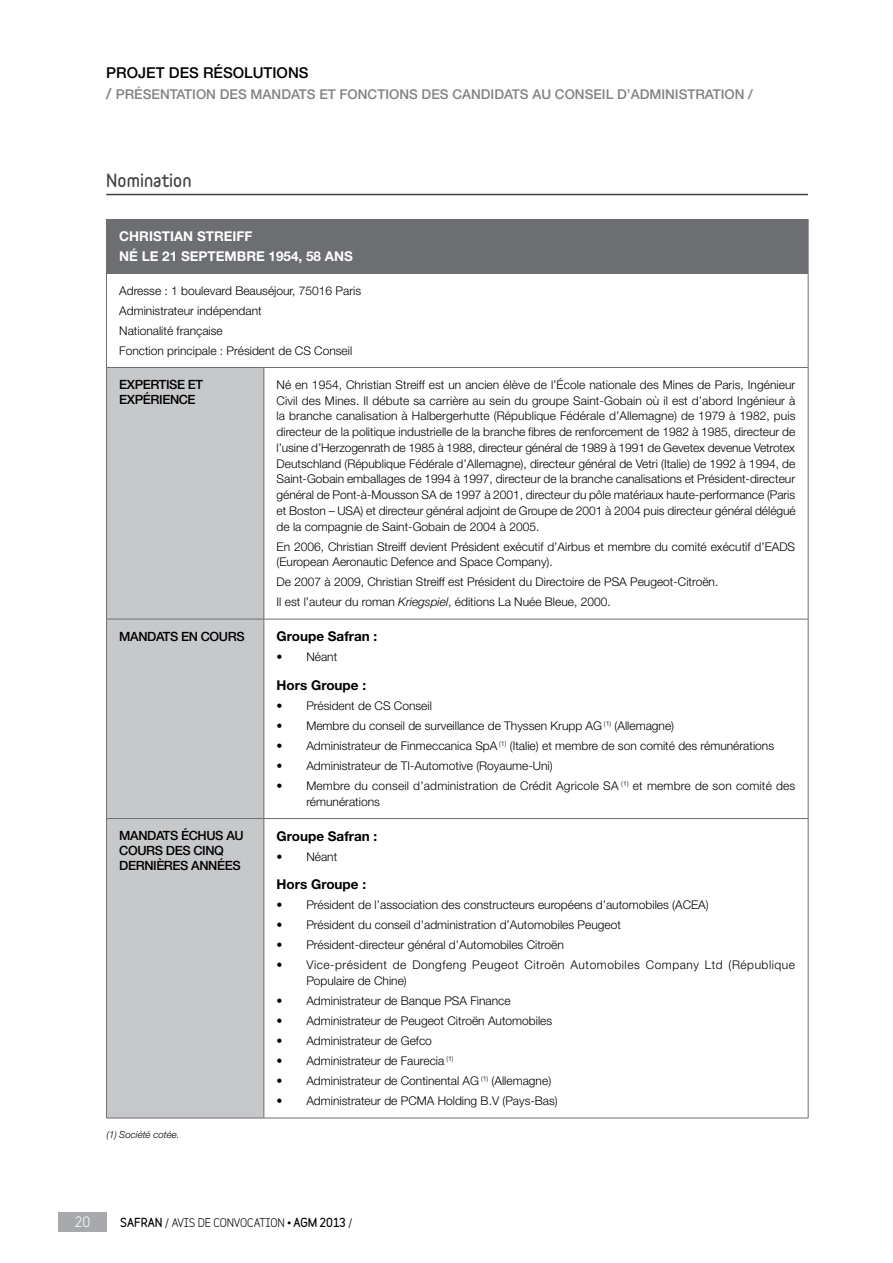
<style>
.page{position:relative;width:893px;height:1263px;background:#fff}
.page>*{position:absolute;margin:0;border:0;box-sizing:border-box;transform-origin:0 0}
.t1{font:900 16.5px "Variable";color:#414042}
.t2{font:500 15px "Helvetica Neue LT Std";color:#000}
.t3{font:500 13.5px "Helvetica Neue LT Std";color:#808285}
.t4{font:700 13.5px "Helvetica Neue LT Std";color:#000}
.t5{font:700 13.5px/19.2px "Helvetica Neue LT Std";color:#fff}
.t6{font:700 13.5px "Variable";color:#fff}
.t7{font:500 12.75px "Helvetica Neue LT Std";letter-spacing:-.03em;color:#000}
.t8{font:300 12px/15.8px "Helvetica Neue LT Std";color:#000}
.t9{font:300 12px/15.8px "Helvetica Neue LT Std";letter-spacing:.04em;color:#000}
.t10{font:700 11.25px "Variable";letter-spacing:-.02em;color:#000}
.t11{font:900 11.25px "Variable";color:#000}
.t12{font:italic 300 9.75px "Helvetica Neue LT Std";color:#000}
.s1{font-size:15px}
.s2{font-style:italic}
.s3{font-weight:900}
.s4{font-weight:700}
</style>
<div class="page">
<div style="left:58px;top:1212px;width:49px;height:19px;background:#a7a9ac"></div>
<hr style="left:106px;top:194px;width:702px;height:1px;background:#414042">
<div style="left:107px;top:219px;width:701px;height:54px;background:#6d6e71"></div>
<div style="left:107px;top:367px;width:157px;height:252px;background:#c7c8ca"></div>
<div style="left:107px;top:620px;width:157px;height:498px;background:#c7c8ca"></div>
<hr style="left:106px;top:219px;width:1px;height:54px;background:#6d6e71">
<hr style="left:808px;top:219px;width:1px;height:54px;background:#6d6e71">
<hr style="left:106px;top:273px;width:1px;height:94px;background:#6d6e71">
<hr style="left:808px;top:273px;width:1px;height:94px;background:#6d6e71">
<hr style="left:106px;top:367px;width:1px;height:252px;background:#6d6e71">
<hr style="left:264px;top:368px;width:1px;height:251px;background:#6d6e71">
<hr style="left:808px;top:367px;width:1px;height:252px;background:#6d6e71">
<hr style="left:106px;top:619px;width:158px;height:1px;background:#6d6e71">
<hr style="left:106px;top:619px;width:1px;height:199px;background:#6d6e71">
<hr style="left:264px;top:619px;width:544px;height:1px;background:#6d6e71">
<hr style="left:264px;top:619px;width:1px;height:199px;background:#6d6e71">
<hr style="left:808px;top:619px;width:1px;height:199px;background:#6d6e71">
<hr style="left:106px;top:818px;width:158px;height:1px;background:#6d6e71">
<hr style="left:106px;top:819px;width:1px;height:299px;background:#6d6e71">
<hr style="left:264px;top:818px;width:544px;height:1px;background:#6d6e71">
<hr style="left:264px;top:819px;width:1px;height:299px;background:#6d6e71">
<hr style="left:808px;top:819px;width:1px;height:299px;background:#6d6e71">
<hr style="left:107px;top:273px;width:157px;height:1px;background:#6d6e71">
<hr style="left:264px;top:273px;width:544px;height:1px;background:#6d6e71">
<hr style="left:107px;top:367px;width:157px;height:1px;background:#6d6e71">
<hr style="left:264px;top:367px;width:544px;height:1px;background:#6d6e71">
<hr style="left:106px;top:1118px;width:158px;height:1px;background:#6d6e71">
<hr style="left:264px;top:1118px;width:544px;height:1px;background:#6d6e71">
<p class="t2" style="left:106px;top:63px;width:204px">PROJET DES RÉSOLUTIONS</p>
<p class="t3" style="left:106px;top:86px;width:648px"><span class="s1">/</span> PRÉSENTATION DES MANDATS ET FONCTIONS DES CANDIDATS AU CONSEIL D’ADMINISTRATION /</p>
<h1 class="t1" style="left:106px;top:168px;width:87px">Nomination</h1>
<p class="t5" style="left:119px;top:227px;width:235px">CHRISTIAN STREIFF<br>NÉ LE 21 SEPTEMBRE 1954, 58 ANS</p>
<p class="t8" style="left:119px;top:280px;width:243px;line-height:20px">Adresse : 1 boulevard Beauséjour, 75016 Paris Administrateur indépendant<br>Nationalité française<br>Fonction principale : Président de CS Conseil</p>
<p class="t7" style="left:119px;top:377px;width:16px">EXPERTISE</p>
<p class="t7" style="left:188px;top:377px;width:9px">ET</p>
<p class="t7" style="left:119px;top:392px;width:9px">EXPÉRIENCE</p>
<p class="t8" style="left:277px;top:376px;width:521px;text-align:justify">Né en 1954, Christian Streiff est un ancien élève de l’école nationale des Mines de Paris, Ingénieur Civil des Mines. Il débute sa carrière au sein du groupe Saint-Gobain où il est d’abord Ingénieur à la branche canalisation à Halbergerhutte (République Fédérale d’Allemagne) de 1979 à 1982, puis directeur de la politique industrielle de la branche fibres de renforcement de 1982 à 1985, directeur de l’usine d’Herzogenrath de 1985 à 1988, directeur général de 1989 à 1991 de Gevetex devenue Vetrotex Deutschland (République Fédérale d’Allemagne), directeur général de Vetri (Italie) de 1992 à 1994, de Saint-Gobain emballages de 1994 à 1997, directeur de la branche canalisations et Président-directeur général de Pont-à-Mousson SA de 1997 à 2001, directeur du pôle matériaux haute-performance (Paris et Boston – USA) et directeur général adjoint de Groupe de 2001 à 2004 puis directeur général délégué de la compagnie de Saint-Gobain de 2004 à 2005.</p>
<p class="t8" style="left:277px;top:538px;width:520px">En 2006, Christian Streiff devient Président exécutif d’Airbus et membre du comité exécutif d’EADS (European Aeronautic Defence and Space Company).</p>
<p class="t8" style="left:277px;top:572px;width:443px;line-height:20px">De 2007 à 2009, Christian Streiff est Président du Directoire de PSA Peugeot-Citroën.<br>Il est l’auteur du roman <span class="s2">Kriegspiel</span>, éditions La Nuée Bleue, 2000.</p>
<p class="t7" style="left:119px;top:629px;width:20px">MANDATS</p>
<p class="t7" style="left:181px;top:629px;width:30px">EN COURS</p>
<p class="t4" style="left:277px;top:628px;width:102px">Groupe Safran :</p>
<p class="t8" style="left:277px;top:649px;width:62px">• Néant</p>
<p class="t4" style="left:277px;top:677px;width:91px">Hors Groupe :</p>
<p class="t8" style="left:277px;top:698px;width:157px">• Président de CS Conseil</p>
<p class="t8" style="left:277px;top:718px;width:399px">• Membre du conseil de surveillance de Thyssen Krupp AG <sup>(1)</sup> (Allemagne)</p>
<p class="t8" style="left:277px;top:738px;width:499px">• Administrateur de Finmeccanica SpA <sup>(1)</sup> (Italie) et membre de son comité des rémunérations</p>
<p class="t8" style="left:277px;top:758px;width:278px">• Administrateur de TI-Automotive (Royaume-Uni)</p>
<p class="t8" style="left:306px;top:778px;width:490px;text-indent:-30px">• Membre du conseil d’administration de Crédit Agricole SA <sup>(1)</sup> et membre de son comité des rémunérations</p>
<p class="t7" style="left:119px;top:828px;width:20px">MANDATS</p>
<p class="t7" style="left:181px;top:828px;width:10px">ÉCHUS</p>
<p class="t7" style="left:226px;top:828px;width:10px">AU</p>
<p class="t7" style="left:119px;top:843px;width:10px">COURS</p>
<p class="t7" style="left:166px;top:843px;width:9px">DES</p>
<p class="t7" style="left:193px;top:843px;width:32px">CIN Q</p>
<p class="t7" style="left:119px;top:858px;width:9px">DERNI</p>
<p class="t7" style="left:156px;top:858px;width:17px">ÈRES</p>
<p class="t7" style="left:191px;top:858px;width:10px">ANNÉES</p>
<p class="t4" style="left:277px;top:828px;width:102px">Groupe Safran :</p>
<p class="t8" style="left:277px;top:848px;width:62px">• Néant</p>
<p class="t4" style="left:277px;top:876px;width:91px">Hors Groupe :</p>
<p class="t8" style="left:277px;top:897px;width:434px">• Président de l’association des constructeurs européens d’automobiles (ACEA)</p>
<p class="t8" style="left:277px;top:917px;width:346px">• Président du conseil d’administration d’Automobiles Peugeot</p>
<p class="t8" style="left:277px;top:937px;width:289px">• Président-directeur général d’Automobiles Citroën</p>
<p class="t9" style="left:306px;top:957px;width:490px;text-indent:-30px">• Vice-président de Dongfeng Peugeot Citroën Automobiles Company Ltd (République<br>Populaire de Chine)</p>
<p class="t8" style="left:277px;top:993px;width:236px">• Administrateur de Banque PSA Finance</p>
<p class="t8" style="left:277px;top:1013px;width:277px">• Administrateur de Peugeot Citroën Automobiles</p>
<p class="t8" style="left:277px;top:1033px;width:157px">• Administrateur de Gefco</p>
<p class="t8" style="left:277px;top:1053px;width:179px">• Administrateur de Faurecia <sup>(1)</sup></p>
<p class="t8" style="left:277px;top:1073px;width:276px">• Administrateur de Continental AG <sup>(1)</sup> (Allemagne)</p>
<p class="t8" style="left:277px;top:1093px;width:283px">• Administrateur de PCMA Holding B.V (Pays-Bas)</p>
<p class="t12" style="left:107px;top:1128px;width:75px">(1) Société cotée.</p>
<p class="t6" style="left:75px;top:1213px;width:17px">20</p>
<p class="t10" style="left:120px;top:1215px;width:182px"><span class="s3">Safran</span> / AVIS DE CONVOCATION • <span class="s3">AGM</span></p>
<p class="t11" style="left:319px;top:1214px;width:34px">2013 <span class="s4">/</span></p>
</div>
